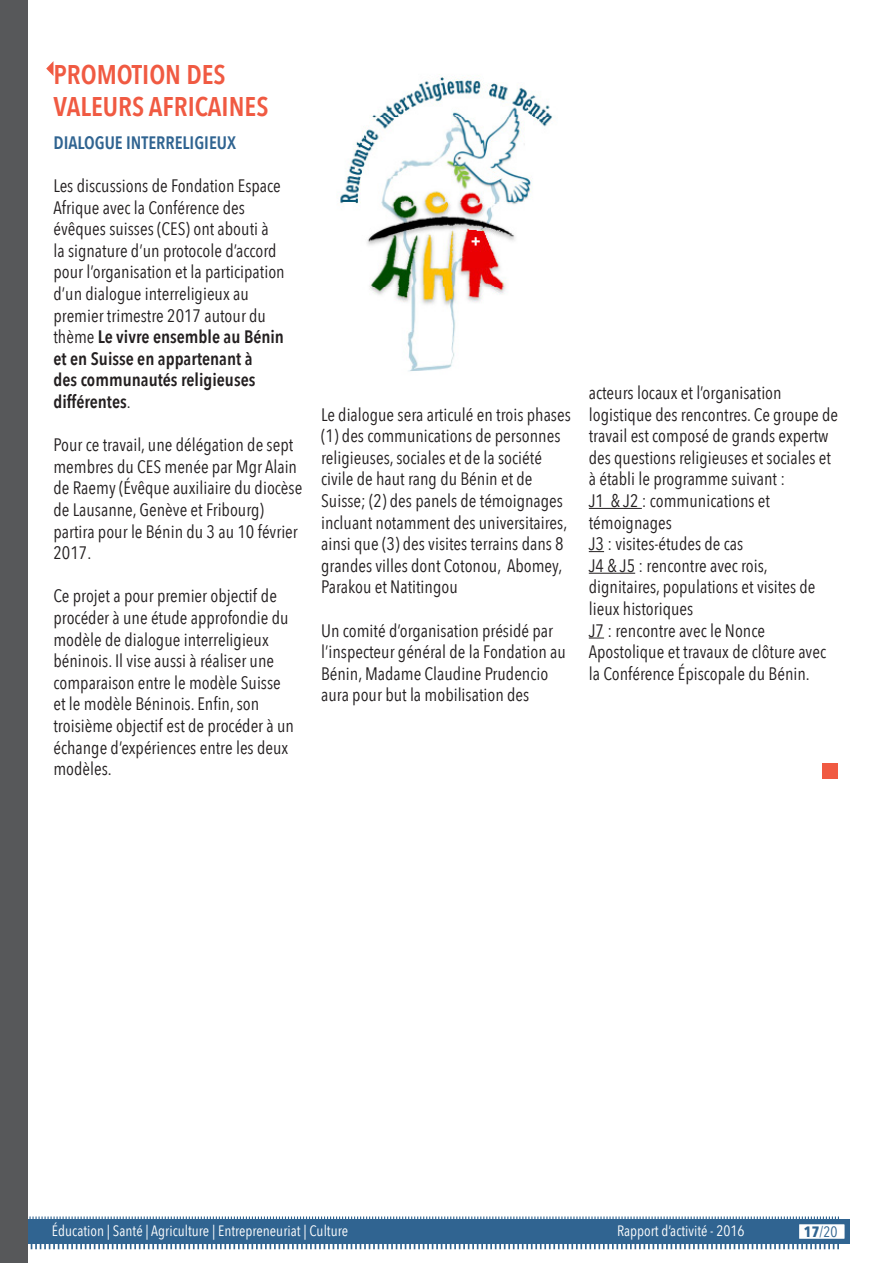
<style>
.page{position:relative;width:893px;height:1263px;background:#fff}
.page>*{position:absolute;margin:0;border:0;box-sizing:border-box;transform-origin:0 0}
.t1{font:600 27px/32.4px "Avenir Next Condensed";color:#f05a42}
.t2{font:18px/21.6px "Avenir Next Condensed";color:#231f20}
.t3{font:600 18px "Avenir Next Condensed";color:#306491}
.t4{font:15px "Avenir Next Condensed";color:#fff}
.t5{font:15px "Avenir Next Condensed";color:#306491}
.s1{font-weight:600}
.s2{font-weight:700}
</style>
<div class="page">
<div style="left:0;top:1219px;width:850px;height:24px;background:#306491"></div>
<svg style="left:27px;top:1215px;width:812px;height:8px"></svg>
<svg style="left:27px;top:1238px;width:813px;height:13px"></svg>
<div style="left:798px;top:1223px;width:48px;height:17px;background:#fff;border:2px solid #306491"></div>
<div style="left:0;top:0;width:27px;height:1263px;background:#57585a"></div>
<hr style="left:589px;top:508px;width:53px;height:1px;background:#231f20">
<svg style="left:589px;top:551px;width:15px;height:1px"></svg>
<hr style="left:589px;top:573px;width:46px;height:1px;background:#231f20">
<svg style="left:589px;top:638px;width:15px;height:1px"></svg>
<img style="left:340px;top:75px;width:213px;height:297px">
<div style="left:822px;top:764px;width:15px;height:15px;background:#f05a42"></div>
<svg style="left:46px;top:61px;width:7px;height:15px"></svg>
<p class="t1" style="left:53px;top:58px;width:216px">PROMOTION DES<br>VALEURS AFRICAINES</p>
<p class="t3" style="left:53px;top:127px;width:184px">DIALOGUE INTERRELIGIEUX</p>
<p class="t2" style="left:53px;top:174px;width:233px">Les discussions de Fondation Espace<br>Afrique avec la Conférence des évêques suisses (CES) ont abouti à<br>la signature d’un protocole d’accord pour l’organisation et la participation d’un dialogue interreligieux au premier trimestre 2017 autour du thème <span class="s1">Le vivre ensemble au Bénin et en Suisse en appartenant à<br>des communautés religieuses différentes</span>.</p>
<p class="t2" style="left:53px;top:433px;width:250px">Pour ce travail, une délégation de sept membres du CES menée par Mgr Alain de Raemy (Évêque auxiliaire du diocèse de Lausanne, Genève et Fribourg) partira pour le Bénin du 3 au 10 février<br>2017.</p>
<p class="t2" style="left:53px;top:584px;width:242px">Ce projet a pour premier objectif de procéder à une étude approfondie du modèle de dialogue interreligieux béninois. Il vise aussi à réaliser une comparaison entre le modèle Suisse et le modèle Béninois. Enfin, son troisième objectif est de procéder à un échange d’expériences entre les deux modèles.</p>
<p class="t2" style="left:321px;top:403px;width:251px">Le dialogue sera articulé en trois phases</p>
<p class="t2" style="left:321px;top:424px;width:248px">(1) des communications de personnes religieuses, sociales et de la société civile de haut rang du Bénin et de Suisse; (2) des panels de témoignages incluant notamment des universitaires, ainsi que (3) des visites terrains dans 8 grandes villes dont Cotonou, Abomey, Parakou et Natitingou</p>
<p class="t2" style="left:321px;top:619px;width:246px">Un comité d’organisation présidé par l’inspecteur général de la Fondation au Bénin, Madame Claudine Prudencio aura pour but la mobilisation des</p>
<p class="t2" style="left:589px;top:381px;width:251px">acteurs locaux et l’organisation logistique des rencontres. Ce groupe de travail est composé de grands expertw des questions religieuses et sociales et à établi le programme suivant :</p>
<p class="t2" style="left:589px;top:489px;width:183px">J1 &amp; J2 : communications et témoignages</p>
<p class="t2" style="left:589px;top:532px;width:156px">J3 : visites-études de cas</p>
<p class="t2" style="left:589px;top:554px;width:228px">J4 &amp; J5 : rencontre avec rois, dignitaires, populations et visites de lieux historiques</p>
<p class="t2" style="left:589px;top:619px;width:239px">J7 : rencontre avec le Nonce<br>Apostolique et travaux de clôture avec la Conférence Épiscopale du Bénin.</p>
<p class="t4" style="left:52px;top:1218px;width:298px">Éducation | Santé | Agriculture | Entrepreneuriat | Culture</p>
<p class="t4" style="left:617px;top:1218px;width:129px">Rapport d’activité - 2016</p>
<p class="t5" style="left:804px;top:1218px;width:35px"><span class="s2">17</span>/20</p>
</div>
